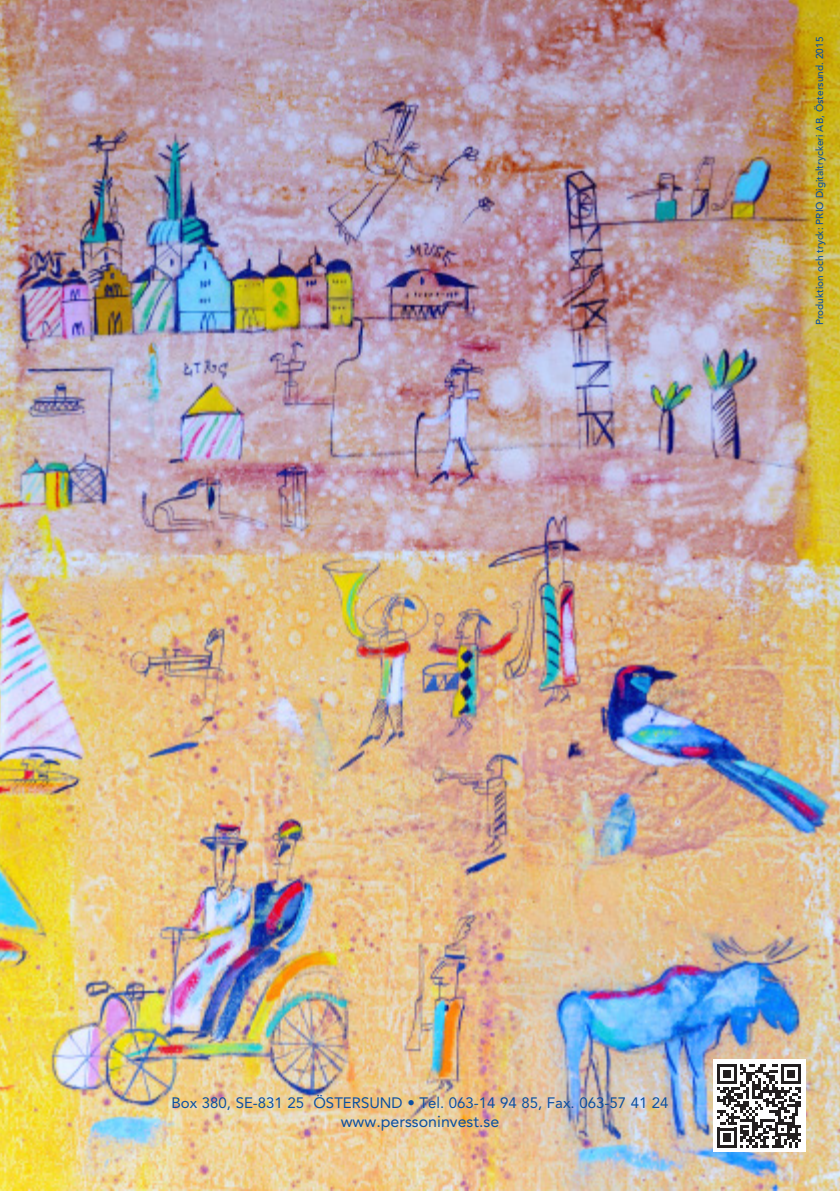
<style>
.page{position:relative;width:840px;height:1191px;background:#fff}
.page>*{position:absolute;margin:0;border:0;box-sizing:border-box;transform-origin:0 0}
.t1{font:16px "Avenir";color:#0a4fa2}
.t2{font:15px "Avenir";color:#0a4fa2}
.t3{font:500 10px "Avenir";color:#0a4fa2}
</style>
<div class="page">
<img style="left:0;top:0;width:839px;height:1191px">
<div style="left:712px;top:1059px;width:93px;height:93px;background:#fff"></div>
<svg style="left:717px;top:1064px;width:83px;height:84px"></svg>
<p class="t3" style="left:813px;top:325px;width:290px;rotate:-90deg">Produktion och tryck: PRIO Digitaltryckeri AB, Östersund. 2015</p>
<h2 class="t2" style="left:171px;top:1094px;width:498px">Box 380, SE-831 25 ÖSTERSUND • Tel. 063-14 94 85, Fax. 063-57 41 24</h2>
<h1 class="t1" style="left:340px;top:1112px;width:160px">www.perssoninvest.se</h1>
</div>
